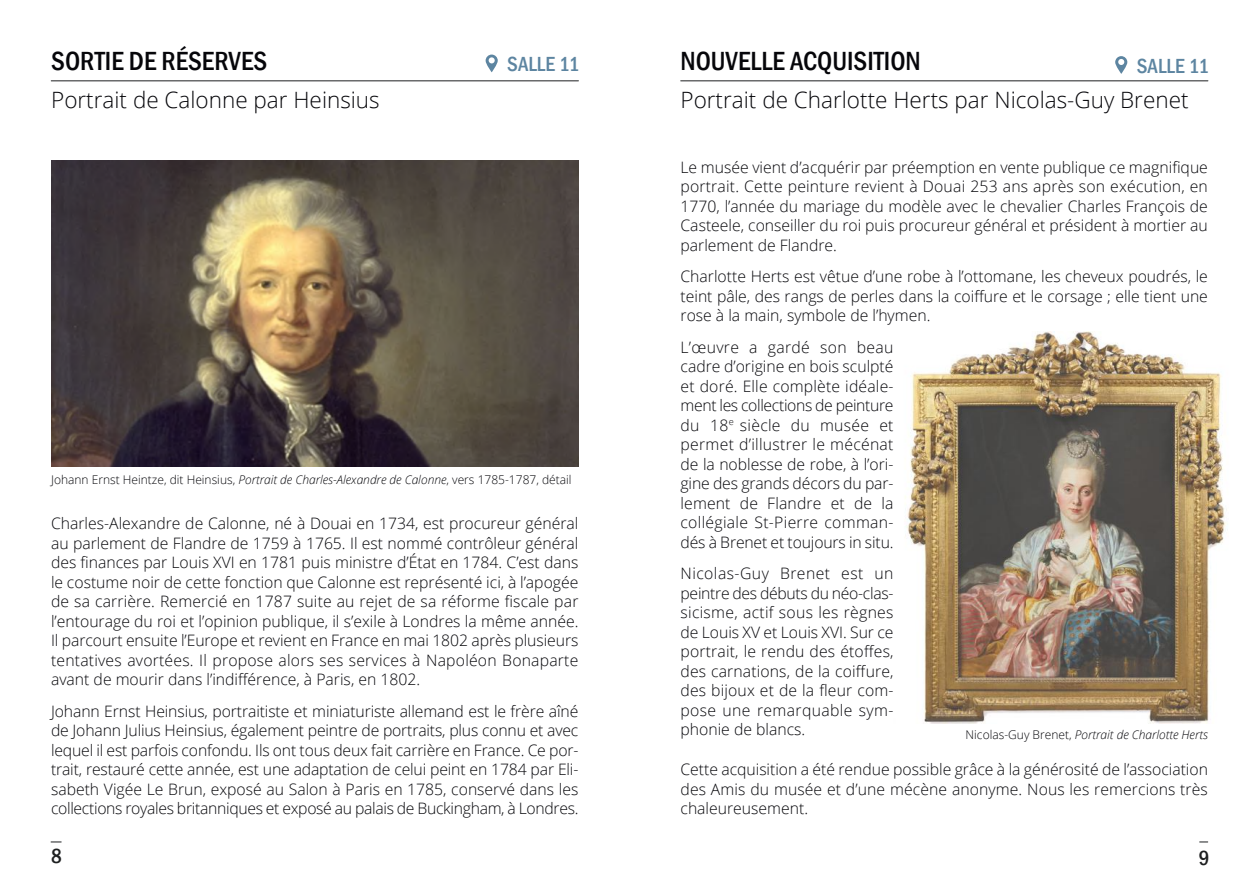
<style>
.page{position:relative;width:1259px;height:893px;background:#fff}
.page>*{position:absolute;margin:0;border:0;box-sizing:border-box;transform-origin:0 0}
.t1{font:500 condensed 27px "Franklin Gothic";color:#06060a}
.t2{font:300 22.5px "Open Sans";color:#06060a}
.t3{font:500 condensed 21px "Franklin Gothic";color:#5d85a1}
.t4{font:500 condensed 21px "Franklin Gothic";color:#1d1f20}
.t5{font:300 15.75px/19.5px "Open Sans";color:#06060a;text-align:justify}
.t6{font:300 12px "Open Sans";color:#06060a}
.t7{font:italic 300 12px "Open Sans";color:#06060a}
.s1{font-style:italic}
.s2{font-style:normal}
</style>
<div class="page">
<hr style="left:51px;top:80px;width:527px;height:1px;background:#1d1f20">
<img style="left:51px;top:161px;width:527px;height:306px">
<svg style="left:485px;top:55px;width:13px;height:17px"></svg>
<img style="left:905px;top:332px;width:322px;height:391px">
<hr style="left:680px;top:80px;width:528px;height:1px;background:#1d1f20">
<svg style="left:1115px;top:56px;width:12px;height:18px"></svg>
<h1 class="t1" style="left:51px;top:51px;width:218px">SORTIE DE RÉSERVES</h1>
<h3 class="t3" style="left:507px;top:56px;width:74px">SALLE 11</h3>
<h2 class="t2" style="left:51px;top:91px;width:330px">Portrait de Calonne par Heinsius</h2>
<p class="t6" style="left:51px;top:475px;width:522px">Johann Ernst Heintze, dit Heinsius, <span class="s1">Portrait de Charles-Alexandre de Calonne</span>, vers 1785-1787, détail</p>
<p class="t5" style="left:51px;top:515px;width:529px">Charles-Alexandre de Calonne, né à Douai en 1734, est procureur général au parlement de Flandre de 1759 à 1765. Il est nommé contrôleur général des finances par Louis XVI en 1781 puis ministre d’État en 1784. C’est dans le costume noir de cette fonction que Calonne est représenté ici, à l’apogée de sa carrière. Remercié en 1787 suite au rejet de sa réforme fiscale par l’entourage du roi et l’opinion publique, il s’exile à Londres la même année.<br>Il parcourt ensuite l’Europe et revient en France en mai 1802 après plusieurs tentatives avortées. Il propose alors ses services à Napoléon Bonaparte avant de mourir dans l’indifférence, à Paris, en 1802.</p>
<p class="t5" style="left:51px;top:703px;width:529px">Johann Ernst Heinsius, portraitiste et miniaturiste allemand est le frère aîné de Johann Julius Heinsius, également peintre de portraits, plus connu et avec lequel il est parfois confondu. Ils ont tous deux fait carrière en France. Ce por&shy;trait, restauré cette année, est une adaptation de celui peint en 1784 par Eli&shy;sabeth Vigée Le Brun, exposé au Salon à Paris en 1785, conservé dans les collections royales britanniques et exposé au palais de Buckingham, à Londres.</p>
<h3 class="t4" style="left:51px;top:848px;width:12px">8</h3>
<h1 class="t1" style="left:680px;top:51px;width:242px">NOUVELLE ACQUISITION</h1>
<h2 class="t2" style="left:680px;top:91px;width:509px">Portrait de Charlotte Herts par Nicolas-Guy Brenet</h2>
<h3 class="t3" style="left:1136px;top:58px;width:74px">SALLE 11</h3>
<p class="t5" style="left:680px;top:159px;width:529px">Le musée vient d’acquérir par préemption en vente publique ce magnifique portrait. Cette peinture revient à Douai 253 ans après son exécution, en 1770, l’année du mariage du modèle avec le chevalier Charles François de Casteele, conseiller du roi puis procureur général et président à mortier au parlement de Flandre.</p>
<p class="t5" style="left:680px;top:268px;width:529px">Charlotte Herts est vêtue d’une robe à l’ottomane, les cheveux poudrés, le teint pâle, des rangs de perles dans la coiffure et le corsage ; elle tient une rose à la main, symbole de l’hymen.</p>
<p class="t5" style="left:680px;top:339px;width:214px">L’œuvre a gardé son beau cadre d’origine en bois sculpté et doré. Elle complète idéale&shy;ment les collections de peinture du 18<sup>e</sup> siècle du musée et permet d’illustrer le mécénat de la noblesse de robe, à l’ori&shy;gine des grands décors du par&shy;lement de Flandre et de la collégiale St-Pierre comman&shy;dés à Brenet et toujours in situ.</p>
<p class="t5" style="left:680px;top:565px;width:214px">Nicolas-Guy Brenet est un peintre des débuts du néo-clas&shy;sicisme, actif sous les règnes de Louis XV et Louis XVI. Sur ce portrait, le rendu des étoffes, des carnations, de la coiffure, des bijoux et de la fleur com&shy;pose une remarquable sym&shy;phonie de blancs.</p>
<p class="t7" style="left:965px;top:730px;width:244px"><span class="s2">Nicolas-Guy Brenet,</span> Portrait de Charlotte Herts</p>
<p class="t5" style="left:680px;top:761px;width:529px">Cette acquisition a été rendue possible grâce à la générosité de l’association des Amis du musée et d’une mécène anonyme. Nous les remercions très chaleureusement.</p>
<h3 class="t4" style="left:1198px;top:850px;width:12px">9</h3>
</div>
